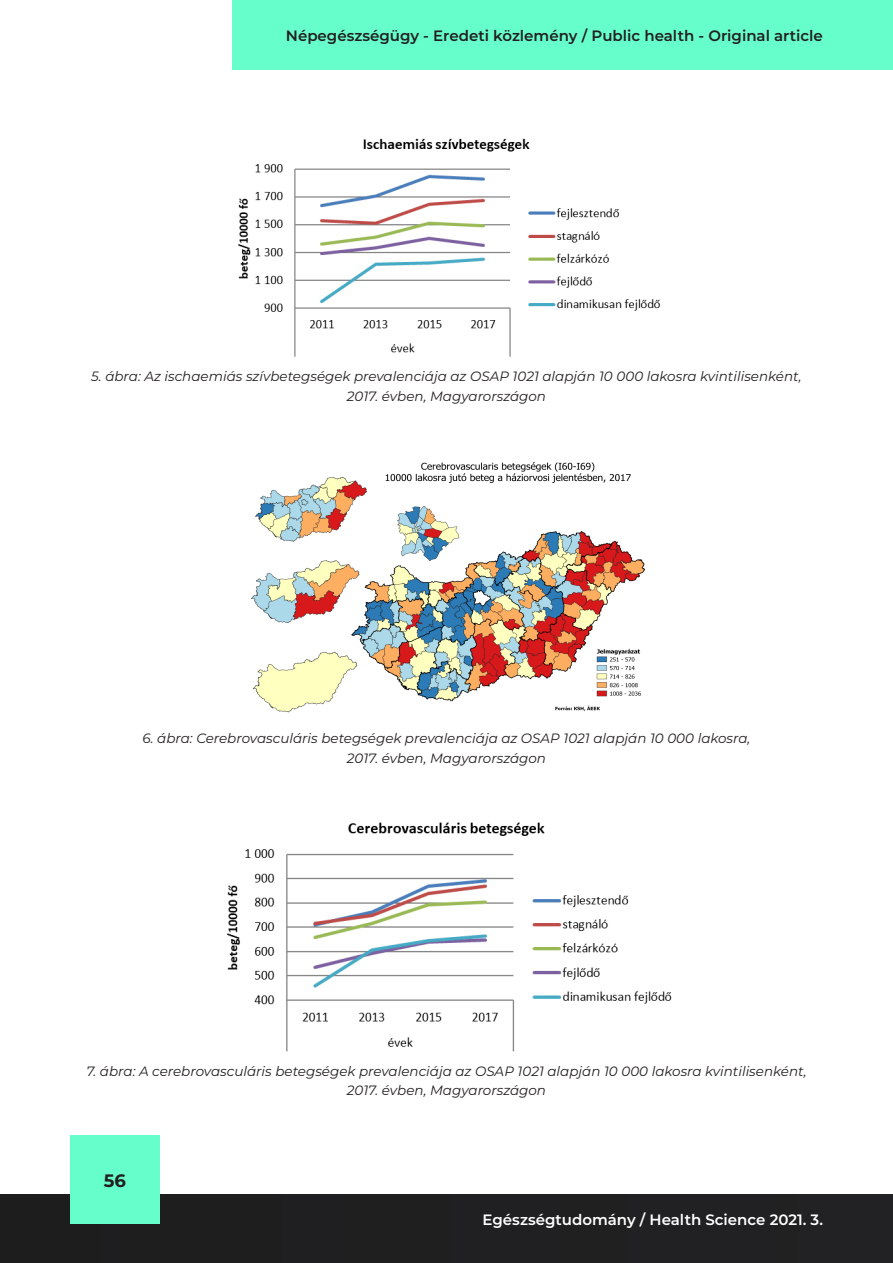
<style>
.page{position:relative;width:893px;height:1263px;background:#fff}
.page>*{position:absolute;margin:0;border:0;box-sizing:border-box;transform-origin:0 0}
.t1{font:700 18px "Montserrat";color:#231f20}
.t2{font:600 15px "Montserrat";color:#231f20}
.t3{font:600 15px "Montserrat";color:#fff}
.t4{font:italic 13.5px/19.5px "Montserrat";color:#231f20;text-align:center}
</style>
<div class="page">
<div style="left:0;top:1195px;width:893px;height:68px;background:#201f21"></div>
<div style="left:70px;top:1135px;width:89px;height:89px;background:#6fc"></div>
<div style="left:232px;top:1px;width:661px;height:69px;background:#6fc"></div>
<img style="left:238px;top:138px;width:422px;height:219px">
<img style="left:251px;top:462px;width:395px;height:251px">
<img style="left:227px;top:822px;width:445px;height:230px">
<p class="t2" style="left:286px;top:25px;width:538px">Népegészségügy - Eredeti közlemény / Public health - Original article</p>
<p class="t4" style="left:91px;top:366px;width:712px">5. ábra: Az ischaemiás szívbetegségek prevalenciája az OSAP 1021 alapján 10 000 lakosra kvintilisenként,<br>2017. évben, Magyarországon</p>
<p class="t4" style="left:142px;top:728px;width:609px">6. ábra: Cerebrovasculáris betegségek prevalenciája az OSAP 1021 alapján 10 000 lakosra,<br>2017. évben, Magyarországon</p>
<p class="t4" style="left:86px;top:1061px;width:722px">7. ábra: A cerebrovasculáris betegségek prevalenciája az OSAP 1021 alapján 10 000 lakosra kvintilisenként,<br>2017. évben, Magyarországon</p>
<h1 class="t1" style="left:104px;top:1167px;width:24px">56</h1>
<p class="t3" style="left:483px;top:1209px;width:342px">Egészségtudomány / Health Science 2021. 3.</p>
</div>
